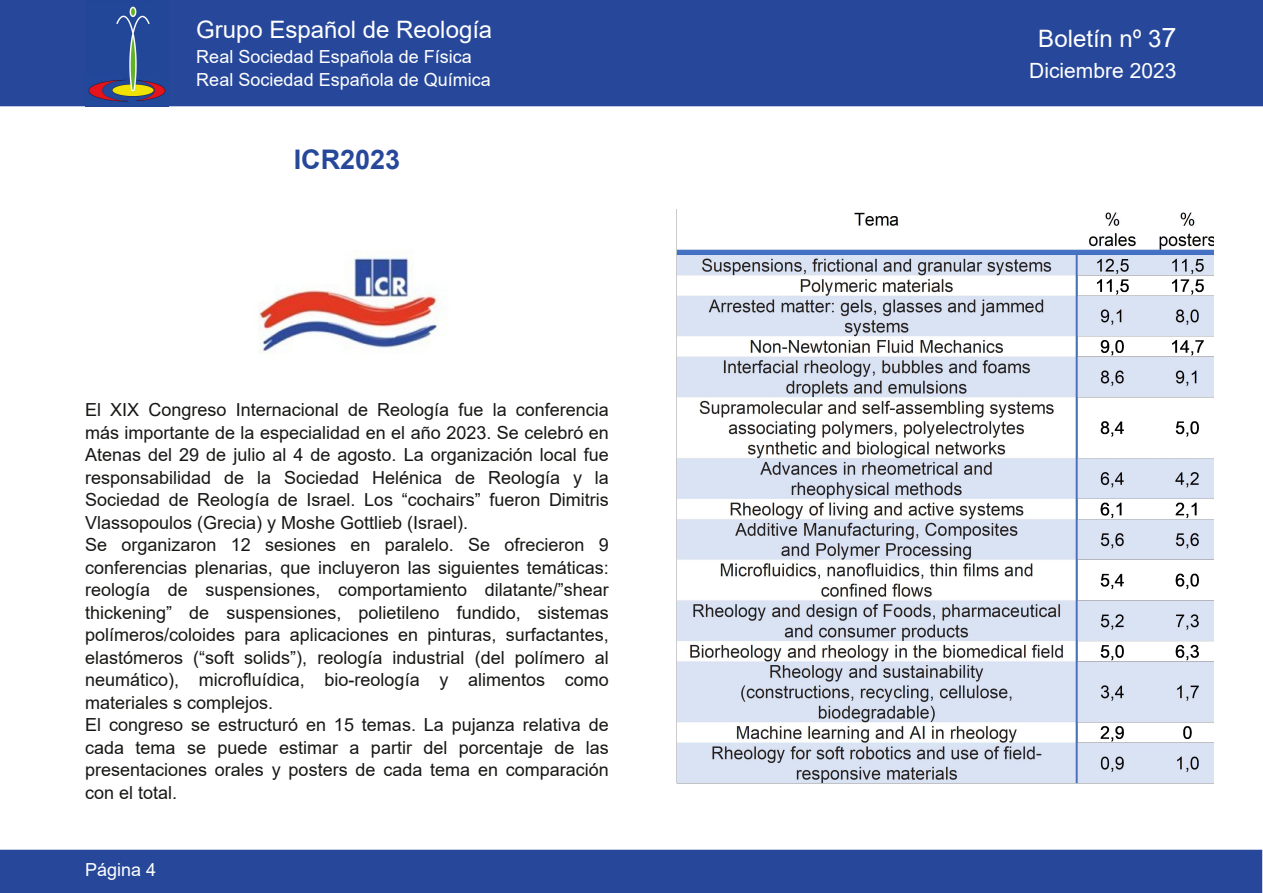
<style>
.page{position:relative;width:1263px;height:893px;background:#fff}
.page>*{position:absolute;margin:0;border:0;box-sizing:border-box;transform-origin:0 0}
.t1{font:700 27px "Arial";color:#27489a}
.t2{font:24px "Arial";color:#fff}
.t3{font:21px "Arial";color:#fff}
.t4{font:18px/22.5px "Arial";color:#171715}
.t5{font:18px/22.5px "Arial";color:#fff}
.s1{font-size:27px}
</style>
<div class="page">
<div style="left:1px;top:1px;width:1261px;height:105px;background:#27489a"></div>
<div style="left:0;top:0;width:1263px;height:106px;border:2px solid #27489a"></div>
<div style="left:0;top:850px;width:1261px;height:42px;background:#27489a"></div>
<div style="left:0;top:850px;width:1262px;height:43px;border:2px solid #27489a"></div>
<img style="left:85px;top:0;width:84px;height:106px">
<img style="left:258px;top:256px;width:184px;height:98px">
<img style="left:676px;top:209px;width:538px;height:575px">
<h2 class="t2" style="left:196px;top:16px;width:298px">Grupo Español de Reología</h2>
<p class="t5" style="left:196px;top:46px;width:296px">Real Sociedad Española de Física<br>Real Sociedad Española de Química</p>
<h1 class="t1" style="left:294px;top:144px;width:108px">ICR2023</h1>
<p class="t4" style="left:85px;top:398px;width:525px">El XIX Congreso Internacional de Reología fue la conferencia más importante de la especialidad en el año 2023. Se celebró en Atenas del 29 de julio al 4 de agosto. La organización local fue responsabilidad de la Sociedad Helénica de Reología y la Sociedad de Reología de Israel. Los “cochairs” fueron Dimitris Vlassopoulos (Grecia) y Moshe Gottlieb (Israel).<br>Se organizaron 12 sesiones en paralelo. Se ofrecieron 9 conferencias plenarias, que incluyeron las siguientes temáticas: reología de suspensiones, comportamiento dilatante/”shear thickening” de suspensiones, polietileno fundido, sistemas polímeros/coloides para aplicaciones en pinturas, surfactantes, elastómeros (“soft solids”), reología industrial (del polímero al neumático), microfluídica, bio-reología y alimentos como materiales s complejos.<br>El congreso se estructuró en 15 temas. La pujanza relativa de cada tema se puede estimar a partir del porcentaje de las presentaciones orales y posters de cada tema en comparación con el total.</p>
<p class="t5" style="left:85px;top:858px;width:73px">Página 4</p>
<h2 class="t2" style="left:1038px;top:25px;width:140px">Boletín nº 3<span class="s1">7</span></h2>
<p class="t3" style="left:1029px;top:59px;width:149px">Diciembre 2023</p>
</div>
